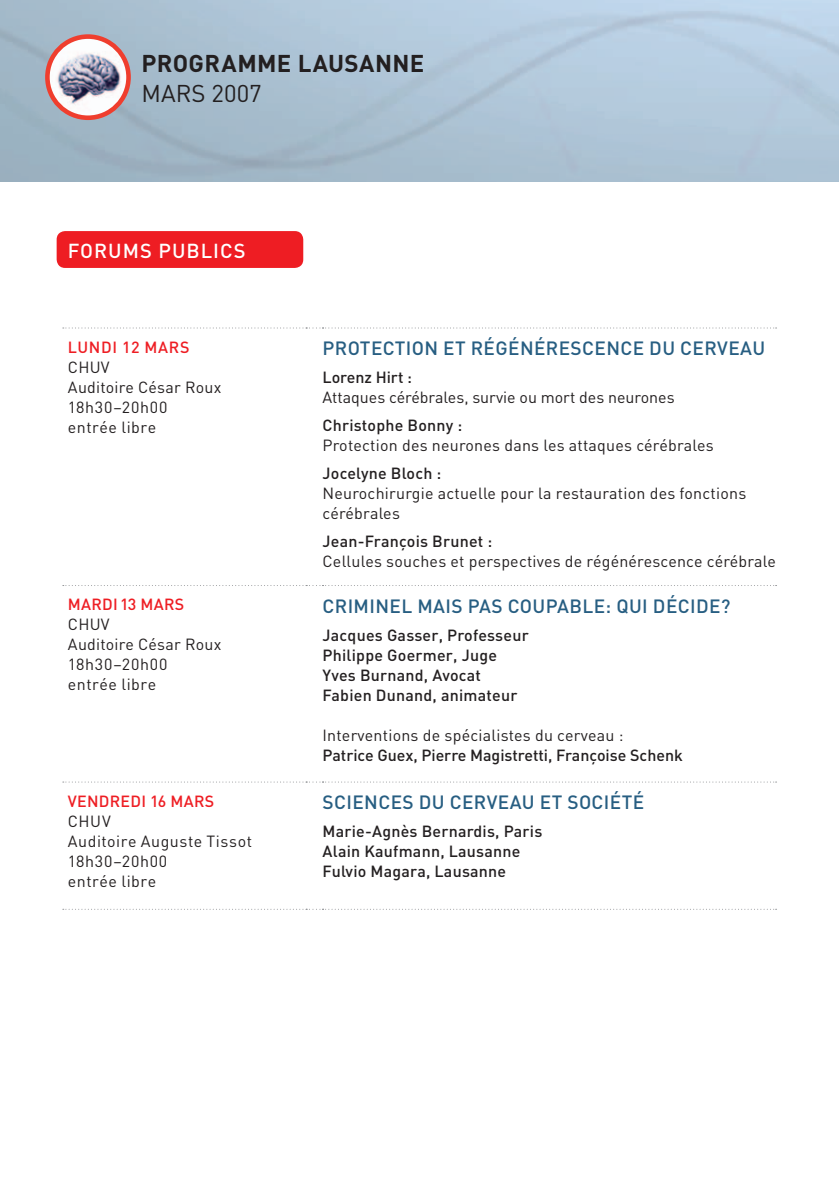
<style>
.page{position:relative;width:839px;height:1191px;background:#fff}
.page>*{position:absolute;margin:0;border:0;box-sizing:border-box;transform-origin:0 0}
.t1{font:700 24px "DIN";letter-spacing:.01em;color:#231f20}
.t2{font:24px "DIN";color:#231f20}
.t3{font:500 20px "DIN";letter-spacing:.05em;color:#fff}
.t4{font:500 19px "DIN";letter-spacing:.02em;color:#275e82}
.t5{font:16px/20px "DIN";letter-spacing:.015em;color:#231f20}
.t6{font:500 16px/20px "DIN";letter-spacing:.015em;color:#231f20}
.t7{font:16px/20px "DIN";letter-spacing:.035em;color:#231f20}
.t8{font:500 16px "DIN";letter-spacing:.015em;color:#ee1d23}
.t9{font:500 16px "DIN";letter-spacing:.04em;color:#ee1d23}
</style>
<div class="page">
<img style="left:0;top:0;width:839px;height:181px">
<img style="left:47px;top:37px;width:81px;height:80px;border-radius:50%">
<div style="left:45px;top:34px;width:86px;height:86px;border:5px solid #ef3e2e;border-radius:50%"></div>
<div style="left:57px;top:231px;width:246px;height:37px;background:#ee1d23;border-radius:9px"></div>
<svg style="left:63px;top:585px;width:714px;height:1px"></svg>
<svg style="left:63px;top:908px;width:714px;height:1px"></svg>
<svg style="left:63px;top:327px;width:714px;height:1px"></svg>
<svg style="left:63px;top:781px;width:714px;height:1px"></svg>
<h1 class="t1" style="left:142px;top:55px;width:284px">PROGRAMME LAUSANNE</h1>
<h1 class="t2" style="left:142px;top:85px;width:122px">MARS 2007</h1>
<p class="t3" style="left:68px;top:243px;width:179px">FORUMS PUBLICS</p>
<p class="t9" style="left:68px;top:341px;width:123px">LUNDI 12 MARS</p>
<p class="t5" style="left:68px;top:359px;width:155px">CHUV<br>Auditoire César Roux<br>18h30–20h00<br>entrée libre</p>
<p class="t4" style="left:323px;top:341px;width:444px">PROTECTION ET RÉGÉNÉRESCENCE DU CERVEAU</p>
<p class="t6" style="left:323px;top:369px;width:91px">Lorenz Hirt :</p>
<p class="t5" style="left:323px;top:389px;width:354px">Attaques cérébrales, survie ou mort des neurones</p>
<p class="t6" style="left:323px;top:417px;width:141px">Christophe Bonny :</p>
<p class="t5" style="left:323px;top:437px;width:393px">Protection des neurones dans les attaques cérébrales</p>
<p class="t6" style="left:323px;top:465px;width:120px">Jocelyne Bloch :</p>
<p class="t5" style="left:323px;top:485px;width:425px">Neurochirurgie actuelle pour la restauration des fonctions cérébrales</p>
<p class="t6" style="left:323px;top:533px;width:171px">Jean-François Brunet :</p>
<p class="t5" style="left:323px;top:553px;width:455px">Cellules souches et perspectives de régénérescence cérébrale</p>
<p class="t8" style="left:68px;top:599px;width:118px">MARDI 13 MARS</p>
<p class="t5" style="left:68px;top:616px;width:155px">CHUV<br>Auditoire César Roux<br>18h30–20h00<br>entrée libre</p>
<p class="t4" style="left:323px;top:599px;width:410px">CRIMINEL MAIS PAS COUPABLE: QUI DÉCIDE?</p>
<p class="t6" style="left:323px;top:626px;width:208px">Jacques Gasser, Professeur<br>Philippe Goermer, Juge<br>Yves Burnand, Avocat<br>Fabien Dunand, animateur</p>
<p class="t5" style="left:323px;top:727px;width:302px">Interventions de spécialistes du cerveau :</p>
<p class="t6" style="left:323px;top:746px;width:362px">Patrice Guex, Pierre Magistretti, Françoise Schenk</p>
<p class="t8" style="left:68px;top:795px;width:148px">VENDREDI 16 MARS</p>
<p class="t7" style="left:68px;top:812px;width:185px">CHUV<br>Auditoire Auguste Tissot<br>18h30–20h00<br>entrée libre</p>
<p class="t4" style="left:323px;top:795px;width:323px">SCIENCES DU CERVEAU ET SOCIÉTÉ</p>
<p class="t6" style="left:323px;top:823px;width:221px">Marie-Agnès Bernardis, Paris<br>Alain Kaufmann, Lausanne<br>Fulvio Magara, Lausanne</p>
</div>
